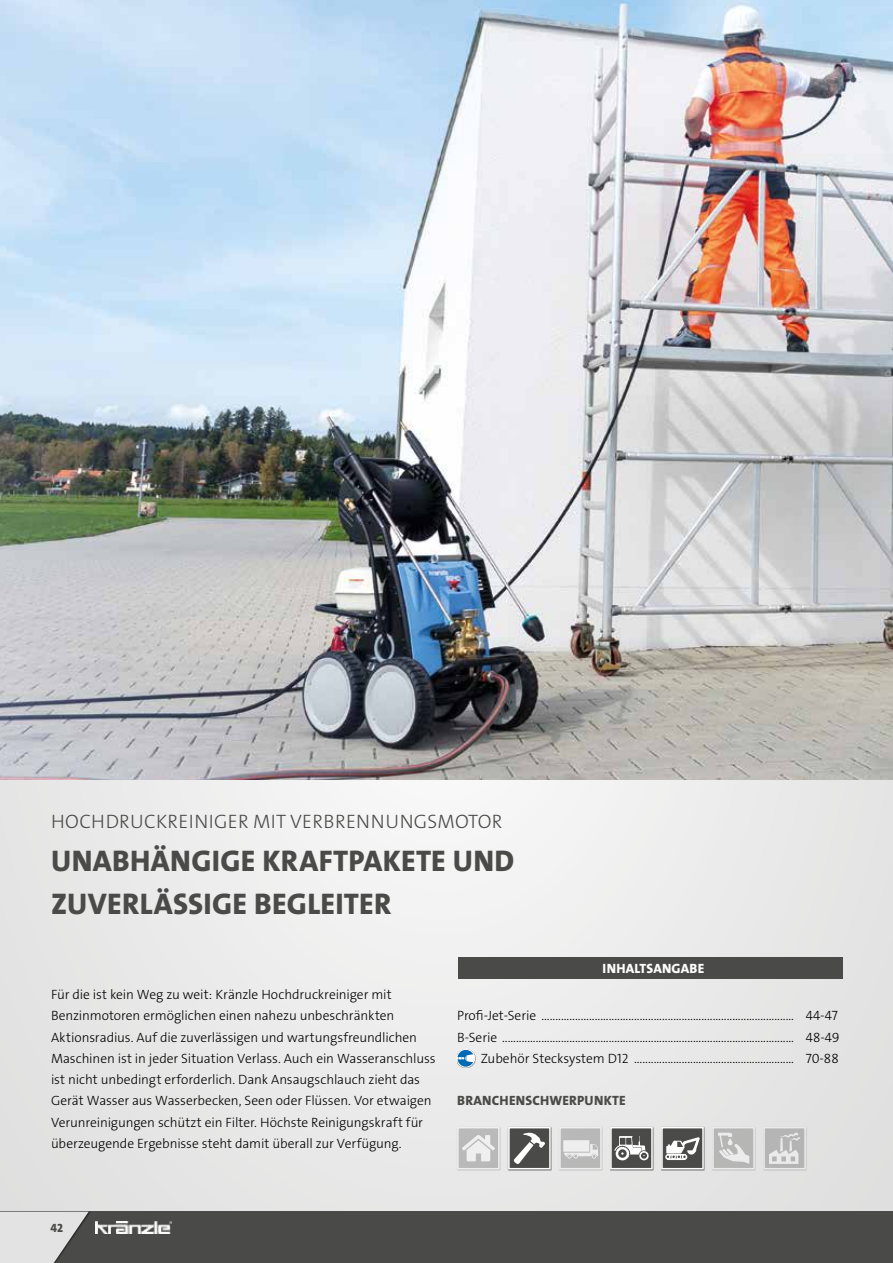
<style>
.page{position:relative;width:893px;height:1263px;background:#e9e9e9}
.page>*{position:absolute;margin:0;border:0;box-sizing:border-box;transform-origin:0 0}
.t1{font:30px/42.6px "The Sans LP8 Ex Bld";letter-spacing:.01em;color:#4a4a49}
.t2{font:19.5px "The Sans LP3 Lig";letter-spacing:.015em;color:#4a4a49}
.t3{font:13.5px/21.3px "The Sans LP3 Lig";letter-spacing:-.005em;color:#000}
.t4{font:13.5px "The Sans LP8 Ex Bld";letter-spacing:.015em;color:#4a4a49}
.t5{font:13.5px "The Sans LP8 Ex Bld";letter-spacing:.015em;color:#fff}
.t6{font:12px "The Sans LP8 Ex Bld";color:#4a4a49}
</style>
<div class="page">
<div style="left:0;top:1211px;width:893px;height:52px;background:#4a4a49"></div>
<svg style="left:0;top:1211px;width:89px;height:52px"></svg>
<img style="left:95px;top:1221px;width:77px;height:12px">
<img style="left:0;top:0;width:893px;height:779px">
<div style="left:458px;top:958px;width:385px;height:21px;background:#4a4a49"></div>
<div style="left:457px;top:1126px;width:44px;height:45px;background:#d5d5d5"></div>
<div style="left:457px;top:1127px;width:43px;height:42px;background:#b9b9b9;border:2px solid #fff"></div>
<svg style="left:462px;top:1135px;width:33px;height:26px"></svg>
<div style="left:763px;top:1126px;width:44px;height:45px;background:#d0d0d0"></div>
<div style="left:763px;top:1127px;width:43px;height:42px;background:#b5b5b5;border:2px solid #fff"></div>
<svg style="left:769px;top:1132px;width:31px;height:32px"></svg>
<div style="left:559px;top:1126px;width:44px;height:45px;background:#d4d4d4"></div>
<div style="left:559px;top:1127px;width:43px;height:42px;background:#b8b8b8;border:2px solid #fff"></div>
<svg style="left:564px;top:1144px;width:34px;height:14px"></svg>
<div style="left:563px;top:1140px;width:26px;height:12px;background:#eee"></div>
<div style="left:610px;top:1126px;width:44px;height:45px;background:#a8a8a8"></div>
<div style="left:610px;top:1127px;width:43px;height:42px;background:#4a4a49;border:2px solid #fff"></div>
<svg style="left:614px;top:1136px;width:35px;height:24px"></svg>
<div style="left:661px;top:1126px;width:44px;height:45px;background:#a8a8a8"></div>
<div style="left:661px;top:1127px;width:43px;height:42px;background:#4a4a49;border:2px solid #fff"></div>
<div style="left:665px;top:1154px;width:22px;height:6px;border:2px solid #fff;border-radius:2px"></div>
<svg style="left:666px;top:1137px;width:34px;height:22px"></svg>
<div style="left:712px;top:1126px;width:44px;height:45px;background:#d1d1d1"></div>
<div style="left:712px;top:1127px;width:43px;height:42px;background:#b6b6b5;border:2px solid #fff"></div>
<svg style="left:718px;top:1133px;width:31px;height:31px"></svg>
<div style="left:508px;top:1126px;width:44px;height:45px;background:#a8a8a8"></div>
<div style="left:508px;top:1127px;width:43px;height:42px;background:#4a4a49;border:2px solid #fff"></div>
<svg style="left:513px;top:1132px;width:32px;height:32px"></svg>
<div style="left:457px;top:1049px;width:18px;height:19px;background:#000;opacity:.66"></div>
<svg style="left:457px;top:1049px;width:18px;height:18px"></svg>
<div style="left:457px;top:1049px;width:18px;height:18px;border:1px solid #fff;border-radius:50%"></div>
<svg style="left:457px;top:1054px;width:18px;height:8px"></svg>
<h2 class="t2" style="left:51px;top:809px;width:453px">HOCHDRUCKREINIGER MIT VERBRENNUNGSMOTOR</h2>
<h1 class="t1" style="left:51px;top:840px;width:465px">UNABHÄNGIGE KRAFTPAKETE UND<br>ZUVERLÄSSIGE BEGLEITER</h1>
<p class="t3" style="left:51px;top:984px;width:386px">Für die ist kein Weg zu weit: Kränzle Hochdruckreiniger mit Benzinmotoren ermöglichen einen nahezu unbeschränkten Aktionsradius. Auf die zuverlässigen und wartungsfreundlichen Maschinen ist in jeder Situation Verlass. Auch ein Wasseranschluss ist nicht unbedingt erforderlich. Dank Ansaugschlauch zieht das Gerät Wasser aus Wasserbecken, Seen oder Flüssen. Vor etwaigen Verunreinigungen schützt ein Filter. Höchste Reinigungskraft für überzeugende Ergebnisse steht damit überall zur Verfügung.</p>
<p class="t5" style="left:603px;top:960px;width:103px">INHALTSANGABE</p>
<p class="t3" style="left:457px;top:1005px;width:338px;text-align:right">Profi-Jet-Serie ..........................................................................................<br>B-Serie ........................................................................................................<br>Zubehör Stecksystem D12 .........................................................</p>
<p class="t4" style="left:457px;top:1092px;width:170px">BRANCHENSCHWERPUNKTE</p>
<p class="t3" style="left:806px;top:1005px;width:35px">44-47<br>48-49<br>70-88</p>
<p class="t6" style="left:51px;top:1220px;width:14px">42</p>
</div>
